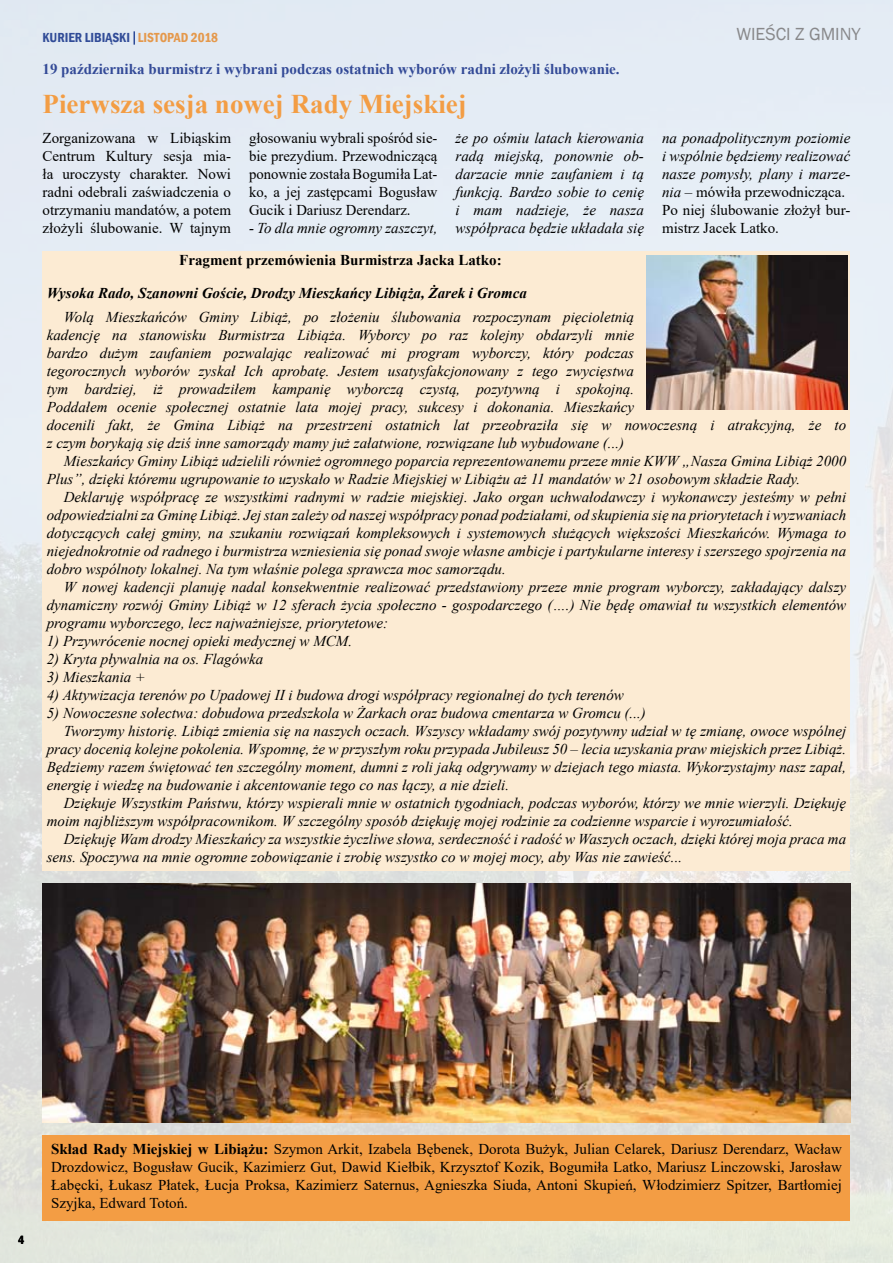
<style>
.page{position:relative;width:893px;height:1263px;background:#fff}
.page>*{position:absolute;margin:0;border:0;box-sizing:border-box;transform-origin:0 0}
.t1{font:700 27px "Times New Roman";color:#f39d44}
.t2{font:18px "Franklin Gothic";color:#88888a}
.t3{font:italic 15px/18px "Times New Roman";color:#000}
.t4{font:15px/18px "Times New Roman";color:#000;text-align:justify}
.t5{font:700 15px "Times New Roman";color:#334a97}
.t6{font:italic 700 15px "Times New Roman";color:#000}
.t7{font:700 15px "Times New Roman";color:#000}
.t8{font:600 condensed 13.5px "Franklin Gothic";color:#304996}
.t9{font:600 condensed 12px "Franklin Gothic";color:#000}
.s1{color:#f39c43}
.s2{font-style:normal}
.s3{font-weight:700}
</style>
<div class="page">
<img style="left:0;top:0;width:893px;height:1263px">
<svg style="left:133px;top:31px;width:2px;height:14px"></svg>
<div style="left:43px;top:251px;width:807px;height:619px;background:#fcebd3"></div>
<img style="left:43px;top:883px;width:807px;height:240px">
<div style="left:43px;top:1135px;width:807px;height:85px;background:#f39d44"></div>
<img style="left:647px;top:255px;width:200px;height:154px">
<p class="t8" style="left:43px;top:29px;width:177px">KURIER LIBIĄSKI <span class="s1">LISTOPAD 2018</span></p>
<p class="t5" style="left:43px;top:58px;width:579px">19 października burmistrz i wybrani podczas ostatnich wyborów radni złożyli ślubowanie.</p>
<h1 class="t1" style="left:43px;top:84px;width:426px">Pierwsza sesja nowej Rady Miejskiej</h1>
<p class="t2" style="left:736px;top:23px;width:126px">WIEŚCI Z GMINY</p>
<p class="t4" style="left:43px;top:129px;width:190px">Zorganizowana w Libiąskim Centrum Kultury sesja mia&shy;ła uroczysty charakter. Nowi radni odebrali zaświadczenia o otrzymaniu mandatów, a potem złożyli ślubowanie. W tajnym</p>
<p class="t4" style="left:249px;top:129px;width:190px">głosowaniu wybrali spośród sie&shy;bie prezydium. Przewodniczącą ponownie została Bogumiła Lat&shy;ko, a jej zastępcami Bogusław Gucik i Dariusz Derendarz.</p>
<p class="t3" style="left:249px;top:219px;width:190px">- To dla mnie ogromny zaszczyt,</p>
<p class="t3" style="left:455px;top:129px;width:190px;text-align:justify">że po ośmiu latach kierowania radą miejską, ponownie ob&shy;darzacie mnie zaufaniem i tą funkcją. Bardzo sobie to cenię i mam nadzieje, że nasza współpraca będzie układała się</p>
<p class="t3" style="left:662px;top:129px;width:190px">na ponadpolitycznym poziomie i wspólnie będziemy realizować nasze pomysły, plany i marze&shy;nia <span class="s2">– mówiła przewodnicząca.<br>Po niej ślubowanie złożył bur&shy;mistrz Jacek Latko.</span></p>
<p class="t7" style="left:179px;top:249px;width:324px">Fragment przemówienia Burmistrza Jacka Latko:</p>
<p class="t6" style="left:47px;top:282px;width:482px">Wysoka Rado, Szanowni Goście, Drodzy Mieszkańcy Libiąża, Żarek i Gromca</p>
<p class="t3" style="left:47px;top:307px;width:801px;text-indent:17px">Wolą Mieszkańców Gminy Libiąż, po złożeniu ślubowania rozpoczynam pięcioletnią<br>kadencję na stanowisku Burmistrza Libiąża. Wyborcy po raz kolejny obdarzyli mnie<br>bardzo dużym zaufaniem pozwalając realizować mi program wyborczy, który podczas<br>tegorocznych wyborów zyskał Ich aprobatę. Jestem usatysfakcjonowany z tego zwycięstwa<br>tym bardziej, iż prowadziłem kampanię wyborczą czystą, pozytywną i spokojną.<br>Poddałem ocenie społecznej ostatnie lata mojej pracy, sukcesy i dokonania. Mieszkańcy<br>docenili fakt, że Gmina Libiąż na przestrzeni ostatnich lat przeobraziła się w nowoczesną i atrakcyjną, że to z czym borykają się dziś inne samorządy mamy już załatwione, rozwiązane lub wybudowane (...)</p>
<p class="t3" style="left:47px;top:451px;width:801px;text-indent:17px">Mieszkańcy Gminy Libiąż udzielili również ogromnego poparcia reprezentowanemu przeze mnie KWW „Nasza Gmina Libiąż 2000<br>Plus”, dzięki któremu ugrupowanie to uzyskało w Radzie Miejskiej w Libiążu aż 11 mandatów w 21 osobowym składzie Rady.</p>
<p class="t3" style="left:47px;top:487px;width:801px;text-align:justify;text-indent:17px">Deklaruję współpracę ze wszystkimi radnymi w radzie miejskiej. Jako organ uchwałodawczy i wykonawczy jesteśmy w pełni odpowiedzialni za Gminę Libiąż. Jej stan zależy od naszej współpracy ponad podziałami, od skupienia się na priorytetach i wyzwaniach dotyczących całej gminy, na szukaniu rozwiązań kompleksowych i systemowych służących większości Mieszkańców. Wymaga to niejednokrotnie od radnego i burmistrza wzniesienia się ponad swoje własne ambicje i partykularne interesy i szerszego spojrzenia na dobro wspólnoty lokalnej. Na tym właśnie polega sprawcza moc samorządu.</p>
<p class="t3" style="left:47px;top:577px;width:801px;text-align:justify;text-indent:17px">W nowej kadencji planuję nadal konsekwentnie realizować przedstawiony przeze mnie program wyborczy, zakładający dalszy dynamiczny rozwój Gminy Libiąż w 12 sferach życia społeczno - gospodarczego (….) Nie będę omawiał tu wszystkich elementów programu wyborczego, lecz najważniejsze, priorytetowe:</p>
<p class="t3" style="left:47px;top:631px;width:307px">1) Przywrócenie nocnej opieki medycznej w MCM.</p>
<p class="t3" style="left:47px;top:649px;width:218px">2) Kryta pływalnia na os. Flagówka</p>
<p class="t3" style="left:47px;top:667px;width:100px">3) Mieszkania +</p>
<p class="t3" style="left:47px;top:685px;width:579px">4) Aktywizacja terenów po Upadowej II i budowa drogi współpracy regionalnej do tych terenów</p>
<p class="t3" style="left:47px;top:703px;width:600px">5) Nowoczesne sołectwa: dobudowa przedszkola w Żarkach oraz budowa cmentarza w Gromcu (...)</p>
<p class="t3" style="left:64px;top:721px;width:784px">Tworzymy historię. Libiąż zmienia się na naszych oczach. Wszyscy wkładamy swój pozytywny udział w tę zmianę, owoce wspólnej</p>
<p class="t3" style="left:47px;top:739px;width:801px">pracy docenią kolejne pokolenia. Wspomnę, że w przyszłym roku przypada Jubileusz 50 – lecia uzyskania praw miejskich przez Libiąż.</p>
<p class="t3" style="left:47px;top:757px;width:801px">Będziemy razem świętować ten szczególny moment, dumni z roli jaką odgrywamy w dziejach tego miasta. Wykorzystajmy nasz zapał,</p>
<p class="t3" style="left:47px;top:775px;width:464px">energię i wiedzę na budowanie i akcentowanie tego co nas łączy, a nie dzieli.</p>
<p class="t3" style="left:64px;top:793px;width:784px">Dziękuje Wszystkim Państwu, którzy wspierali mnie w ostatnich tygodniach, podczas wyborów, którzy we mnie wierzyli. Dziękuję</p>
<p class="t3" style="left:47px;top:811px;width:748px">moim najbliższym współpracownikom. W szczególny sposób dziękuję mojej rodzinie za codzienne wsparcie i wyrozumiałość.</p>
<p class="t3" style="left:64px;top:829px;width:784px">Dziękuję Wam drodzy Mieszkańcy za wszystkie życzliwe słowa, serdeczność i radość w Waszych oczach, dzięki której moja praca ma</p>
<p class="t3" style="left:47px;top:847px;width:637px">sens. Spoczywa na mnie ogromne zobowiązanie i zrobię wszystko co w mojej mocy, aby Was nie zawieść...</p>
<p class="t9" style="left:18px;top:1232px;width:8px">4</p>
<p class="t4" style="left:51px;top:1140px;width:792px"><span class="s3">Skład Rady Miejskiej w Libiążu:</span> Szymon Arkit, Izabela Bębenek, Dorota Bużyk, Julian Celarek, Dariusz Derendarz, Wacław Drozdowicz, Bogusław Gucik, Kazimierz Gut, Dawid Kiełbik, Krzysztof Kozik, Bogumiła Latko, Mariusz Linczowski, Jarosław Łabęcki, Łukasz Płatek, Łucja Proksa, Kazimierz Saternus, Agnieszka Siuda, Antoni Skupień, Włodzimierz Spitzer, Bartłomiej Szyjka, Edward Totoń.</p>
</div>
